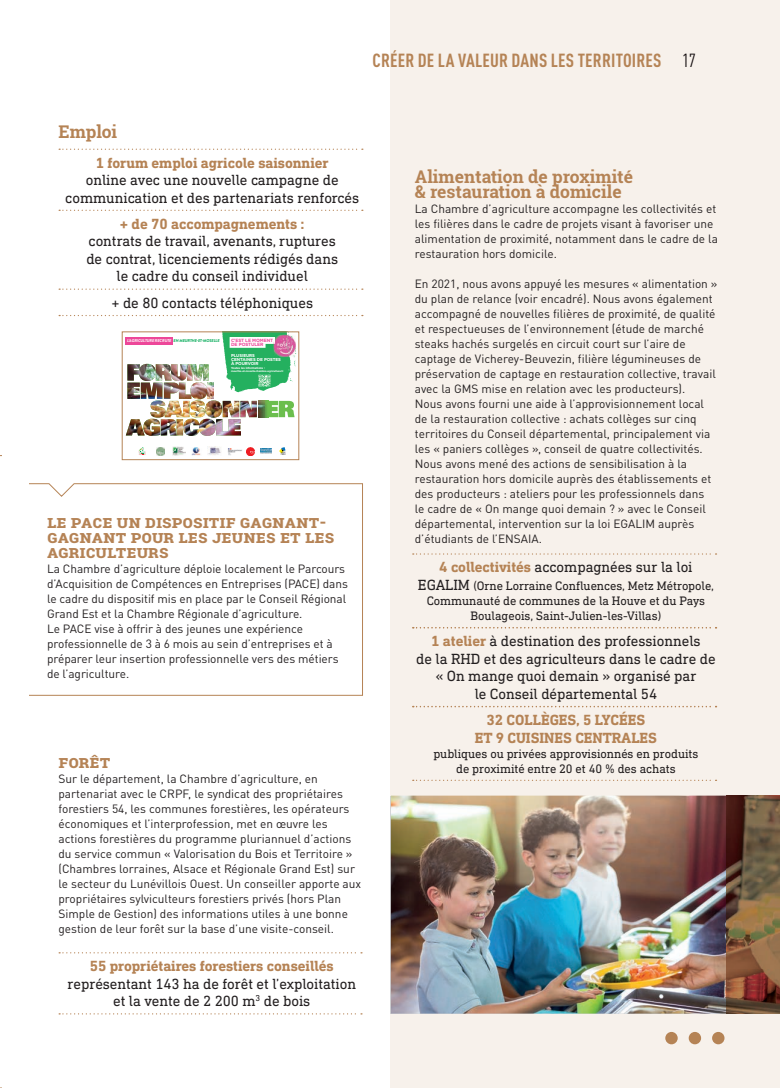
<style>
.page{position:relative;width:780px;height:1088px;background:#fff}
.page>*{position:absolute;margin:0;border:0;box-sizing:border-box;transform-origin:0 0}
.t1{font:700 condensed 18.75px "DINOT";letter-spacing:.01em;color:#b58355}
.t2{font:condensed 18.75px "DINOT";color:#110a0c}
.t3{font:700 17.5px/15px "Roboto Slab";color:#b58355}
.t4{font:15px/17.5px "DIN Next Slab Pro";letter-spacing:-.005em;color:#231f20;text-align:center}
.t5{font:700 15px/17.5px "DIN Next Slab Pro";letter-spacing:-.005em;color:#b58355;text-align:center}
.t6{font:12.5px/15px "DIN Next Slab Pro";letter-spacing:-.005em;color:#231f20;text-align:center}
.t7{font:11.88px/15px "DINOT";color:#231f20}
.t8{font:700 4.62px/4.2px "Gotham";letter-spacing:-.025em;color:#ed4799}
.t9{font:700 4.25px/4.2px "Gotham";letter-spacing:-.025em;color:#fff}
.t10{font:italic 700 4.12px "Brandon Grotesque";letter-spacing:-.025em;color:#fff}
.t11{font:700 2.88px "Gotham";letter-spacing:-.025em;color:#fff}
.t12{font:700 2.5px "Gotham";letter-spacing:-.025em;color:#fff}
.s1{color:#00a955}
.s2{font-weight:700;color:#b58355}
.s3{font-size:15px}
</style>
<div class="page">
<div style="left:390px;top:0;width:390px;height:1088px;background:#f7f1eb"></div>
<svg style="left:59px;top:149px;width:304px;height:1px"></svg>
<svg style="left:59px;top:210px;width:304px;height:1px"></svg>
<svg style="left:59px;top:288px;width:304px;height:2px"></svg>
<svg style="left:59px;top:315px;width:304px;height:1px"></svg>
<svg style="left:59px;top:952px;width:303px;height:1px"></svg>
<svg style="left:59px;top:1013px;width:303px;height:1px"></svg>
<svg style="left:413px;top:553px;width:303px;height:2px"></svg>
<svg style="left:413px;top:627px;width:303px;height:1px"></svg>
<svg style="left:413px;top:706px;width:303px;height:1px"></svg>
<svg style="left:413px;top:780px;width:303px;height:1px"></svg>
<svg style="left:246px;top:447px;width:8px;height:8px"></svg>
<svg style="left:173px;top:446px;width:12px;height:10px"></svg>
<img style="left:191px;top:447px;width:10px;height:8px">
<svg style="left:279px;top:447px;width:7px;height:8px"></svg>
<img style="left:228px;top:448px;width:14px;height:7px">
<svg style="left:139px;top:447px;width:7px;height:8px"></svg>
<img style="left:207px;top:446px;width:14px;height:9px">
<svg style="left:156px;top:447px;width:8px;height:8px"></svg>
<svg style="left:260px;top:449px;width:11px;height:4px"></svg>
<img style="left:125px;top:332px;width:175px;height:104px">
<div style="left:122px;top:332px;width:177px;height:128px;border:1px solid #b58355"></div>
<img style="left:391px;top:795px;width:335px;height:218px">
<img style="left:726px;top:795px;width:54px;height:218px">
<svg style="left:29px;top:483px;width:334px;height:213px"></svg>
<div style="left:665px;top:1032px;width:12px;height:12px;background:#b58355;border-radius:50%"></div>
<div style="left:688px;top:1032px;width:13px;height:12px;background:#b58355;border-radius:50%"></div>
<div style="left:712px;top:1032px;width:12px;height:12px;background:#b58355;border-radius:50%"></div>
<h1 class="t1" style="left:372px;top:49px;width:290px">CRÉER DE LA VALEUR DANS LES TERRITOIRES</h1>
<h1 class="t2" style="left:682px;top:50px;width:15px">17</h1>
<h2 class="t3" style="left:58px;top:124px;width:60px">Emploi</h2>
<p class="t5" style="left:96px;top:154px;width:234px">1 forum emploi agricole saisonnier</p>
<p class="t4" style="left:65px;top:171px;width:295px">online avec une nouvelle campagne de communication et des partenariats renforcés</p>
<p class="t5" style="left:120px;top:215px;width:186px">+ de 70 accompagnements :</p>
<p class="t4" style="left:86px;top:232px;width:253px">contrats de travail, avenants, ruptures de contrat, licenciements rédigés dans le cadre du conseil individuel</p>
<p class="t4" style="left:111px;top:294px;width:203px">+ de 80 contacts téléphoniques</p>
<p class="t10" style="left:127px;top:338px;width:94px">L’AGRICULTURE RECRUTE <span class="s1">EN MEURTHE-ET-MOSELLE</span></p>
<p class="t8" style="left:231px;top:338px;width:44px">C’EST LE MOMENT<br>DE POSTULER</p>
<p class="t9" style="left:231px;top:353px;width:51px">PLUSIEURS<br>CENTAINES DE POSTES<br>À POURVOIR</p>
<p class="t11" style="left:231px;top:366px;width:35px">Toutes les informations :</p>
<p class="t12" style="left:231px;top:370px;width:54px">meurthe-et-moselle.chambre-agriculture.fr</p>
<h2 class="t3" style="left:47px;top:514px;width:289px">le pAce un Dispositif gAgnAnt&shy;gAgnAnt pour les jeunes et les<br>Agriculteurs</h2>
<p class="t7" style="left:47px;top:561px;width:302px">La Chambre d’agriculture déploie localement le Parcours d’Acquisition de Compétences en Entreprises (PACE) dans le cadre du dispositif mis en place par le Conseil Régional Grand Est et la Chambre Régionale d’agriculture.<br>Le PACE vise à offrir à des jeunes une expérience professionnelle de 3 à 6 mois au sein d’entreprises et à préparer leur insertion professionnelle vers des métiers de l’agriculture.</p>
<h2 class="t3" style="left:58px;top:754px;width:53px">forÊt</h2>
<p class="t7" style="left:58px;top:771px;width:304px">Sur le département, la Chambre d’agriculture, en partenariat avec le CRPF, le syndicat des propriétaires forestiers 54, les communes forestières, les opérateurs économiques et l’interprofession, met en œuvre les actions forestières du programme pluriannuel d’actions du service commun « Valorisation du Bois et Territoire » (Chambres lorraines, Alsace et Régionale Grand Est) sur le secteur du Lunévillois Ouest. Un conseiller apporte aux propriétaires sylviculteurs forestiers privés (hors Plan Simple de Gestion) des informations utiles à une bonne gestion de leur forêt sur la base d’une visite-conseil.</p>
<p class="t5" style="left:90px;top:957px;width:245px">55 propriétaires forestiers conseillés</p>
<p class="t4" style="left:68px;top:974px;width:290px">représentant 143 ha de forêt et l’exploitation et la vente de 2 200 m<sup>3</sup> de bois</p>
<h2 class="t3" style="left:415px;top:169px;width:220px">Alimentation de proximité &amp; restauration à domicile</h2>
<p class="t7" style="left:415px;top:201px;width:304px">La Chambre d’agriculture accompagne les collectivités et les filières dans le cadre de projets visant à favoriser une alimentation de proximité, notamment dans le cadre de la restauration hors domicile.</p>
<p class="t7" style="left:415px;top:276px;width:304px">En 2021, nous avons appuyé les mesures « alimentation » du plan de relance (voir encadré). Nous avons également accompagné de nouvelles filières de proximité, de qualité et respectueuses de l’environnement (étude de marché steaks hachés surgelés en circuit court sur l’aire de captage de Vicherey-Beuvezin, filière légumineuses de préservation de captage en restauration collective, travail avec la GMS mise en relation avec les producteurs).<br>Nous avons fourni une aide à l’approvisionnement local de la restauration collective : achats collèges sur cinq territoires du Conseil départemental, principalement via les « paniers collèges », conseil de quatre collectivités.<br>Nous avons mené des actions de sensibilisation à la restauration hors domicile auprès des établissements et des producteurs : ateliers pour les professionnels dans<br>le cadre de « On mange quoi demain ? » avec le Conseil départemental, intervention sur la loi EGALIM auprès d’étudiants de l’ENSAIA.</p>
<p class="t4" style="left:439px;top:558px;width:255px"><span class="s2">4 collectivités</span> accompagnées sur la loi</p>
<p class="t6" style="left:418px;top:578px;width:298px"><span class="s3">EGALIM</span> (Orne Lorraine Confluences, Metz Métropole,<br>Communauté de communes de la Houve et du Pays<br>Boulageois, Saint-Julien-les-Villas)</p>
<p class="t4" style="left:416px;top:632px;width:301px"><span class="s2">1 atelier</span> à destination des professionnels<br>de la RHD et des agriculteurs dans le cadre de « On mange quoi demain » organisé par<br>le Conseil départemental 54</p>
<p class="t5" style="left:475px;top:711px;width:184px">32 COLLÈGES, 5 LYCÉES<br>ET 9 CUISINES CENTRALES</p>
<p class="t6" style="left:433px;top:746px;width:266px">publiques ou privées approvisionnés en produits de proximité entre 20 et 40 % des achats</p>
</div>
